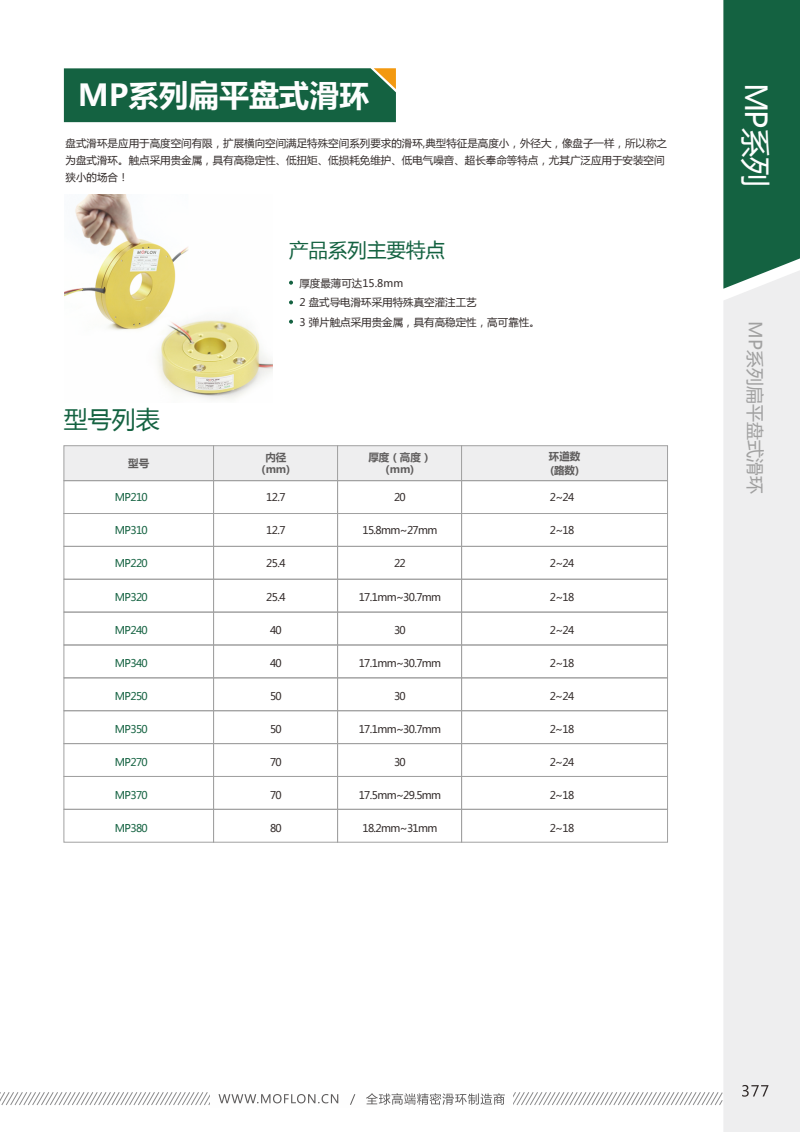
<style>
.page{position:relative;width:800px;height:1132px;background:#fff}
.page>*{position:absolute;margin:0;border:0;box-sizing:border-box;transform-origin:0 0}
.t1{font:700 30.15px "Microsoft Ya Hei";color:#fefefe}
.t2{font:30px "Microsoft Ya Hei";color:#fefefe}
.t3{font:24px "Microsoft Ya Hei";color:#146241}
.t4{font:19.5px "Microsoft Ya Hei";color:#146241}
.t5{font:18px "Microsoft Ya Hei";color:#a1a1a1}
.t6{font:10.65px "Microsoft Ya Hei";letter-spacing:-.06em;color:#332c2b}
.t7{font:10.65px "Microsoft Ya Hei";letter-spacing:-.06em;color:#146241}
.t8{font:10.5px/17.2px "Microsoft Ya Hei";color:#332c2b}
.t9{font:700 10.5px/12.3px "Microsoft Ya Hei";color:#5f5d5d;text-align:center}
</style>
<div class="page">
<div style="left:723px;top:0;width:76px;height:270px;background:#146241"></div>
<div style="left:723px;top:270px;width:76px;height:861px;background:#eeeeef"></div>
<div style="left:64px;top:68px;width:332px;height:54px;background:#146241"></div>
<svg style="left:289px;top:280px;width:4px;height:4px"></svg>
<svg style="left:289px;top:300px;width:4px;height:4px"></svg>
<svg style="left:289px;top:319px;width:4px;height:4px"></svg>
<svg style="left:63px;top:445px;width:605px;height:36px;background:#eaeaeb"></svg>
<div style="left:63px;top:513px;width:151px;height:33px;border:1px solid #a1a1a1"></div>
<div style="left:213px;top:513px;width:125px;height:33px;border:1px solid #a1a1a1"></div>
<div style="left:337px;top:513px;width:125px;height:33px;border:1px solid #a1a1a1"></div>
<div style="left:461px;top:513px;width:206px;height:33px;border:1px solid #a1a1a1"></div>
<div style="left:63px;top:578px;width:151px;height:34px;border:1px solid #a1a1a1"></div>
<div style="left:213px;top:578px;width:125px;height:34px;border:1px solid #a1a1a1"></div>
<div style="left:337px;top:578px;width:125px;height:34px;border:1px solid #a1a1a1"></div>
<div style="left:461px;top:578px;width:206px;height:34px;border:1px solid #a1a1a1"></div>
<div style="left:63px;top:545px;width:151px;height:34px;border:1px solid #a1a1a1"></div>
<div style="left:213px;top:545px;width:125px;height:34px;border:1px solid #a1a1a1"></div>
<div style="left:337px;top:545px;width:125px;height:34px;border:1px solid #a1a1a1"></div>
<div style="left:461px;top:545px;width:206px;height:34px;border:1px solid #a1a1a1"></div>
<div style="left:63px;top:710px;width:151px;height:33px;border:1px solid #a1a1a1"></div>
<div style="left:213px;top:710px;width:125px;height:33px;border:1px solid #a1a1a1"></div>
<div style="left:337px;top:710px;width:125px;height:33px;border:1px solid #a1a1a1"></div>
<div style="left:461px;top:710px;width:206px;height:33px;border:1px solid #a1a1a1"></div>
<div style="left:63px;top:677px;width:151px;height:34px;border:1px solid #a1a1a1"></div>
<div style="left:213px;top:677px;width:125px;height:34px;border:1px solid #a1a1a1"></div>
<div style="left:337px;top:677px;width:125px;height:34px;border:1px solid #a1a1a1"></div>
<div style="left:461px;top:677px;width:206px;height:34px;border:1px solid #a1a1a1"></div>
<div style="left:63px;top:611px;width:151px;height:34px;border:1px solid #a1a1a1"></div>
<div style="left:213px;top:611px;width:125px;height:34px;border:1px solid #a1a1a1"></div>
<div style="left:337px;top:611px;width:125px;height:34px;border:1px solid #a1a1a1"></div>
<div style="left:461px;top:611px;width:206px;height:34px;border:1px solid #a1a1a1"></div>
<div style="left:63px;top:644px;width:151px;height:34px;border:1px solid #a1a1a1"></div>
<div style="left:213px;top:644px;width:125px;height:34px;border:1px solid #a1a1a1"></div>
<div style="left:337px;top:644px;width:125px;height:34px;border:1px solid #a1a1a1"></div>
<div style="left:461px;top:644px;width:206px;height:34px;border:1px solid #a1a1a1"></div>
<div style="left:63px;top:743px;width:151px;height:33px;border:1px solid #a1a1a1"></div>
<div style="left:213px;top:743px;width:125px;height:33px;border:1px solid #a1a1a1"></div>
<div style="left:337px;top:743px;width:125px;height:33px;border:1px solid #a1a1a1"></div>
<div style="left:461px;top:743px;width:206px;height:33px;border:1px solid #a1a1a1"></div>
<div style="left:63px;top:775px;width:151px;height:34px;border:1px solid #a1a1a1"></div>
<div style="left:213px;top:775px;width:125px;height:34px;border:1px solid #a1a1a1"></div>
<div style="left:337px;top:775px;width:125px;height:34px;border:1px solid #a1a1a1"></div>
<div style="left:461px;top:775px;width:206px;height:34px;border:1px solid #a1a1a1"></div>
<div style="left:63px;top:808px;width:151px;height:34px;border:1px solid #a1a1a1"></div>
<div style="left:213px;top:808px;width:125px;height:34px;border:1px solid #a1a1a1"></div>
<div style="left:337px;top:808px;width:125px;height:34px;border:1px solid #a1a1a1"></div>
<div style="left:461px;top:808px;width:206px;height:34px;border:1px solid #a1a1a1"></div>
<div style="left:63px;top:480px;width:151px;height:33px;border:1px solid #a1a1a1"></div>
<div style="left:213px;top:480px;width:125px;height:33px;border:1px solid #a1a1a1"></div>
<div style="left:337px;top:480px;width:125px;height:33px;border:1px solid #a1a1a1"></div>
<div style="left:461px;top:480px;width:206px;height:33px;border:1px solid #a1a1a1"></div>
<img style="left:65px;top:195px;width:207px;height:205px">
<svg style="left:742px;top:1084px;width:26px;height:12px"></svg>
<svg style="left:0;top:1092px;width:723px;height:13px"></svg>
<h1 class="t1" style="left:78px;top:81px;width:293px">MP系列扁平盘式滑环</h1>
<p class="t8" style="left:66px;top:135px;width:603px">盘式滑环是应用于高度空间有限，扩展横向空间满足特殊空间系列要求的滑环,典型特征是高度小，外径大，像盘子一样，所以称之为盘式滑环。触点采用贵金属，具有高稳定性、低扭矩、低损耗免维护、低电气噪音、超长奉命等特点，尤其广泛应用于安装空间狭小的场合！</p>
<h3 class="t4" style="left:289px;top:241px;width:157px">产品系列主要特点</h3>
<p class="t8" style="left:299px;top:274px;width:242px;line-height:19.4px">厚度最薄可达15.8mm<br>2 盘式导电滑环采用特殊真空灌注工艺<br>3 弹片触点采用贵金属，具有高稳定性，高可靠性。</p>
<h3 class="t3" style="left:64px;top:408px;width:97px">型号列表</h3>
<p class="t9" style="left:128px;top:457px;width:22px">型号</p>
<p class="t9" style="left:261px;top:451px;width:30px">内径(mm)</p>
<p class="t9" style="left:368px;top:451px;width:64px">厚度（高度）(mm)</p>
<p class="t9" style="left:548px;top:449px;width:33px;line-height:13.8px;text-align:left">环道数(路数)</p>
<p class="t7" style="left:115px;top:492px;width:34px">MP210</p>
<p class="t7" style="left:115px;top:525px;width:34px">MP310</p>
<p class="t7" style="left:115px;top:558px;width:34px">MP220</p>
<p class="t7" style="left:115px;top:591px;width:34px">MP320</p>
<p class="t7" style="left:115px;top:624px;width:34px">MP240</p>
<p class="t7" style="left:115px;top:657px;width:34px">MP340</p>
<p class="t7" style="left:115px;top:690px;width:34px">MP250</p>
<p class="t7" style="left:115px;top:723px;width:34px">MP350</p>
<p class="t7" style="left:115px;top:757px;width:34px">MP270</p>
<p class="t7" style="left:115px;top:790px;width:34px">MP370</p>
<p class="t7" style="left:115px;top:823px;width:34px">MP380</p>
<p class="t6" style="left:266px;top:492px;width:21px">12.7</p>
<p class="t6" style="left:266px;top:525px;width:21px">12.7</p>
<p class="t6" style="left:266px;top:558px;width:21px">25.4</p>
<p class="t6" style="left:266px;top:591px;width:21px">25.4</p>
<p class="t6" style="left:270px;top:624px;width:13px">40</p>
<p class="t6" style="left:270px;top:657px;width:13px">40</p>
<p class="t6" style="left:270px;top:690px;width:13px">50</p>
<p class="t6" style="left:270px;top:723px;width:13px">50</p>
<p class="t6" style="left:270px;top:757px;width:13px">70</p>
<p class="t6" style="left:270px;top:790px;width:13px">70</p>
<p class="t6" style="left:270px;top:823px;width:13px">80</p>
<p class="t6" style="left:394px;top:492px;width:13px">20</p>
<p class="t6" style="left:362px;top:525px;width:76px">15.8mm~27mm</p>
<p class="t6" style="left:394px;top:558px;width:13px">22</p>
<p class="t6" style="left:358px;top:591px;width:84px">17.1mm~30.7mm</p>
<p class="t6" style="left:394px;top:624px;width:13px">30</p>
<p class="t6" style="left:358px;top:657px;width:84px">17.1mm~30.7mm</p>
<p class="t6" style="left:394px;top:690px;width:13px">30</p>
<p class="t6" style="left:358px;top:723px;width:84px">17.1mm~30.7mm</p>
<p class="t6" style="left:394px;top:757px;width:13px">30</p>
<p class="t6" style="left:358px;top:790px;width:84px">17.5mm~29.5mm</p>
<p class="t6" style="left:362px;top:823px;width:76px">18.2mm~31mm</p>
<p class="t6" style="left:549px;top:492px;width:26px">2~24</p>
<p class="t6" style="left:549px;top:525px;width:26px">2~18</p>
<p class="t6" style="left:549px;top:558px;width:26px">2~24</p>
<p class="t6" style="left:549px;top:591px;width:26px">2~18</p>
<p class="t6" style="left:549px;top:624px;width:26px">2~24</p>
<p class="t6" style="left:549px;top:657px;width:26px">2~18</p>
<p class="t6" style="left:549px;top:690px;width:26px">2~24</p>
<p class="t6" style="left:549px;top:723px;width:26px">2~18</p>
<p class="t6" style="left:549px;top:757px;width:26px">2~24</p>
<p class="t6" style="left:549px;top:790px;width:26px">2~18</p>
<p class="t6" style="left:549px;top:823px;width:26px">2~18</p>
<h2 class="t2" style="left:769px;top:82px;width:106px;rotate:90deg">MP系列</h2>
<h3 class="t5" style="left:763px;top:321px;width:174px;rotate:90deg">MP系列扁平盘式滑环</h3>
</div>
